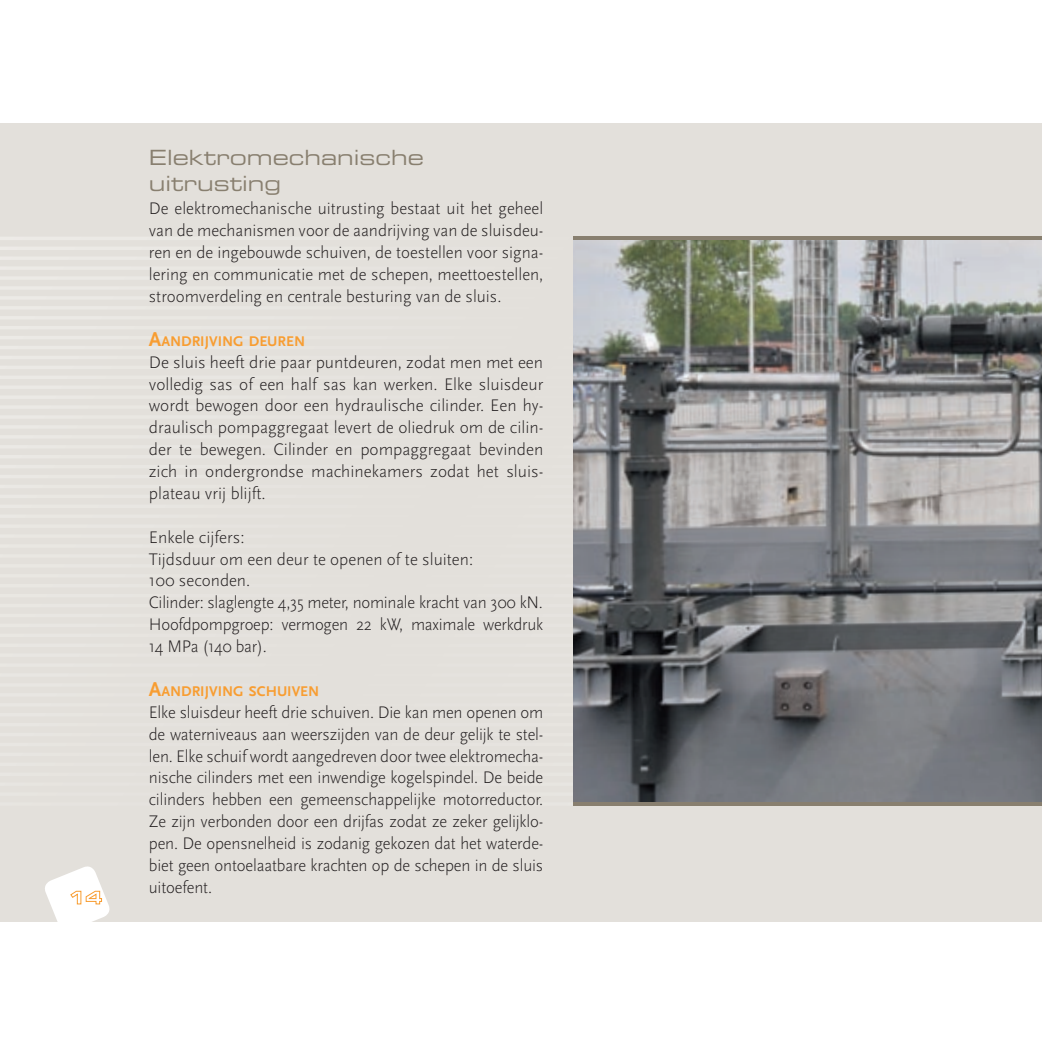
<style>
.page{position:relative;width:1042px;height:1042px;background:#fff}
.page>*{position:absolute;margin:0;border:0;box-sizing:border-box;transform-origin:0 0}
.t1{font:21px/25.2px "Eurostile LT Extended Two";color:#887f6f}
.t2{font:300 17.5px/21.9px "Scala Sans";color:#231f20;text-align:justify}
.t3{font:700 14.7px "Scala Sans";color:#f89d31}
.s1{font-size:21px}
</style>
<div class="page">
<div style="left:0;top:124px;width:1042px;height:798px;background:#e3e0db"></div>
<svg style="left:45px;top:866px;width:65px;height:56px"></svg>
<img style="left:573px;top:240px;width:469px;height:562px">
<hr style="left:573px;top:236px;width:469px;height:4px;background:#887f6f">
<hr style="left:573px;top:802px;width:469px;height:4px;background:#887f6f">
<p class="t1" style="left:149px;top:145px;width:276px">Elektromechanische uitrusting</p>
<p class="t2" style="left:149px;top:198px;width:396px">De elektromechanische uitrusting bestaat uit het geheel van de mechanismen voor de aandrijving van de sluisdeu&shy;ren en de ingebouwde schuiven, de toestellen voor signa&shy;lering en communicatie met de schepen, meettoestellen, stroomverdeling en centrale besturing van de sluis.</p>
<p class="t3" style="left:149px;top:333px;width:158px"><span class="s1">A</span>ANDRIJVING DEUREN</p>
<p class="t2" style="left:149px;top:351px;width:396px">De sluis heeft drie paar puntdeuren, zodat men met een volledig sas of een half sas kan werken. Elke sluisdeur wordt bewogen door een hydraulische cilinder. Een hy&shy;draulisch pompaggregaat levert de oliedruk om de cilin&shy;der te bewegen. Cilinder en pompaggregaat bevinden zich in ondergrondse machinekamers zodat het sluis&shy;plateau vrij blijft.</p>
<p class="t2" style="left:149px;top:526px;width:396px;text-align:left">Enkele cijfers:<br>Tijdsduur om een deur te openen of te sluiten:<br>100 seconden.<br>Cilinder: slaglengte 4,35 meter, nominale kracht van 300 kN.<br>Hoofdpompgroep: vermogen 22 kW, maximale werkdruk 14 MPa (140 bar).</p>
<p class="t3" style="left:149px;top:683px;width:172px"><span class="s1">A</span>ANDRIJVING SCHUIVEN</p>
<p class="t2" style="left:149px;top:701px;width:396px">Elke sluisdeur heeft drie schuiven. Die kan men openen om de waterniveaus aan weerszijden van de deur gelijk te stel&shy;len. Elke schuif wordt aangedreven door twee elektromecha&shy;nische cilinders met een inwendige kogelspindel. De beide cilinders hebben een gemeenschappelijke motorreductor.<br>Ze zijn verbonden door een drijfas zodat ze zeker gelijklo&shy;pen. De opensnelheid is zodanig gekozen dat het waterde&shy;biet geen ontoelaatbare krachten op de schepen in de sluis uitoefent.</p>
</div>
